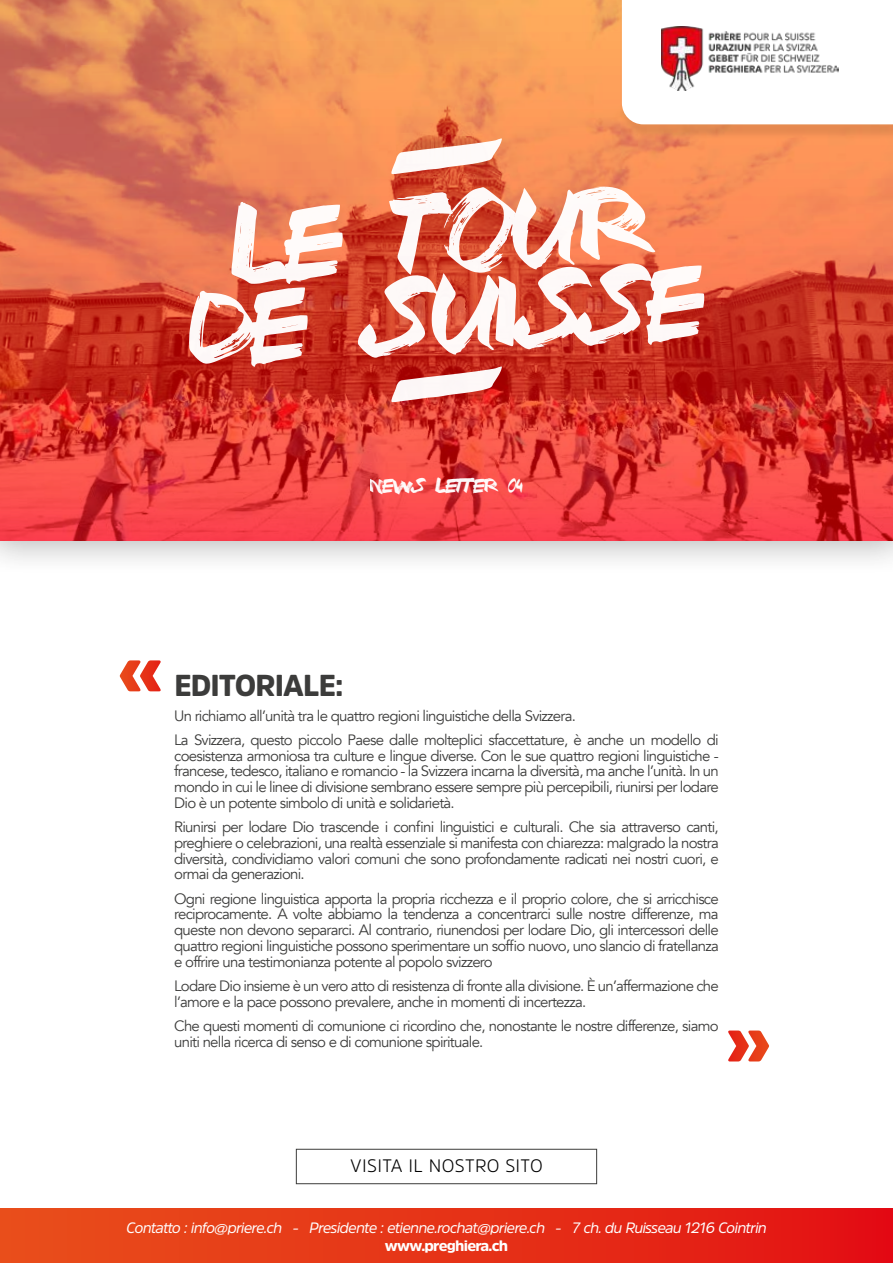
<style>
.page{position:relative;width:893px;height:1263px;background:#fff}
.page>*{position:absolute;margin:0;border:0;box-sizing:border-box;transform-origin:0 0}
.t1{font:900 90px "Amsi Pro";color:#fff}
.t2{font:900 30px "Amsi Pro";letter-spacing:-.03em;color:#3c3c3b}
.t3{font:25.5px "Havea Great Day Demo";letter-spacing:-.07em;color:#f6f6f6}
.t4{font:300 18px "Amsi Pro";letter-spacing:.02em;color:#000}
.t5{font:15px/15.8px "Avenir";letter-spacing:-.05em;color:#3c3c3b}
.t6{font:italic 15px "Amsi Pro";letter-spacing:-.05em;color:#fff}
.t7{font:900 15px "Amsi Pro";letter-spacing:-.05em;color:#fff}
</style>
<div class="page">
<div style="left:0;top:0;width:893px;height:578px;background:#000;opacity:.35"></div>
<svg style="left:1px;top:0;width:892px;height:540px;background:#e25d43"></svg>
<svg style="left:391px;top:366px;width:111px;height:36px"></svg>
<svg style="left:391px;top:138px;width:111px;height:36px"></svg>
<svg style="left:189px;top:202px;width:154px;height:165px"></svg>
<svg style="left:358px;top:187px;width:346px;height:171px"></svg>
<div style="left:0;top:1209px;width:893px;height:54px;background:linear-gradient(to right,#e9511b,#e31113)"></div>
<div style="left:619px;top:0;width:274px;height:139px;background:#000;opacity:.1"></div>
<svg style="left:622px;top:0;width:271px;height:124px"></svg>
<img style="left:661px;top:26px;width:178px;height:64px">
<div style="left:296px;top:1149px;width:301px;height:35px;border:1px solid #3c3c3b"></div>
<h3 class="t3" style="left:370px;top:476px;width:155px">NEWS LETTER 04</h3>
<h1 class="t1" style="left:117px;top:608px;width:49px">«</h1>
<h2 class="t2" style="left:174px;top:665px;width:171px">EDITORIALE:</h2>
<p class="t5" style="left:174px;top:703px;width:546px;line-height:24.3px">Un richiamo all’unità tra le quattro regioni linguistiche della Svizzera.<br>La Svizzera, questo piccolo Paese dalle molteplici sfaccettature, è anche un modello di</p>
<p class="t5" style="left:174px;top:748px;width:546px;text-align:justify">coesistenza armoniosa tra culture e lingue diverse. Con le sue quattro regioni linguistiche - francese, tedesco, italiano e romancio - la Svizzera incarna la diversità, ma anche l’unità. In un mondo in cui le linee di divisione sembrano essere sempre più percepibili, riunirsi per lodare Dio è un potente simbolo di unità e solidarietà.</p>
<p class="t5" style="left:174px;top:819px;width:546px;text-align:justify">Riunirsi per lodare Dio trascende i confini linguistici e culturali. Che sia attraverso canti, preghiere o celebrazioni, una realtà essenziale si manifesta con chiarezza: malgrado la nostra diversità, condividiamo valori comuni che sono profondamente radicati nei nostri cuori, e ormai da generazioni.</p>
<p class="t5" style="left:174px;top:891px;width:546px;text-align:justify">Ogni regione linguistica apporta la propria ricchezza e il proprio colore, che si arricchisce reciprocamente. A volte abbiamo la tendenza a concentrarci sulle nostre differenze, ma queste non devono separarci. Al contrario, riunendosi per lodare Dio, gli intercessori delle quattro regioni linguistiche possono sperimentare un soffio nuovo, uno slancio di fratellanza e offrire una testimonianza potente al popolo svizzero</p>
<p class="t5" style="left:174px;top:978px;width:546px">Lodare Dio insieme è un vero atto di resistenza di fronte alla divisione. È un’affermazione che l’amore e la pace possono prevalere, anche in momenti di incertezza.</p>
<p class="t5" style="left:174px;top:1018px;width:546px">Che questi momenti di comunione ci ricordino che, nonostante le nostre differenze, siamo uniti nella ricerca di senso e di comunione spirituale.</p>
<h1 class="t1" style="left:772px;top:1114px;width:49px;rotate:-180deg">«</h1>
<p class="t4" style="left:350px;top:1153px;width:194px">VISITA IL NOSTRO SITO</p>
<p class="t6" style="left:126px;top:1217px;width:642px">Contatto : info@priere.ch - Presidente : etienne.rochat@priere.ch - 7 ch. du Ruisseau 1216 Cointrin</p>
<p class="t7" style="left:385px;top:1235px;width:125px">www.preghiera.ch</p>
</div>
